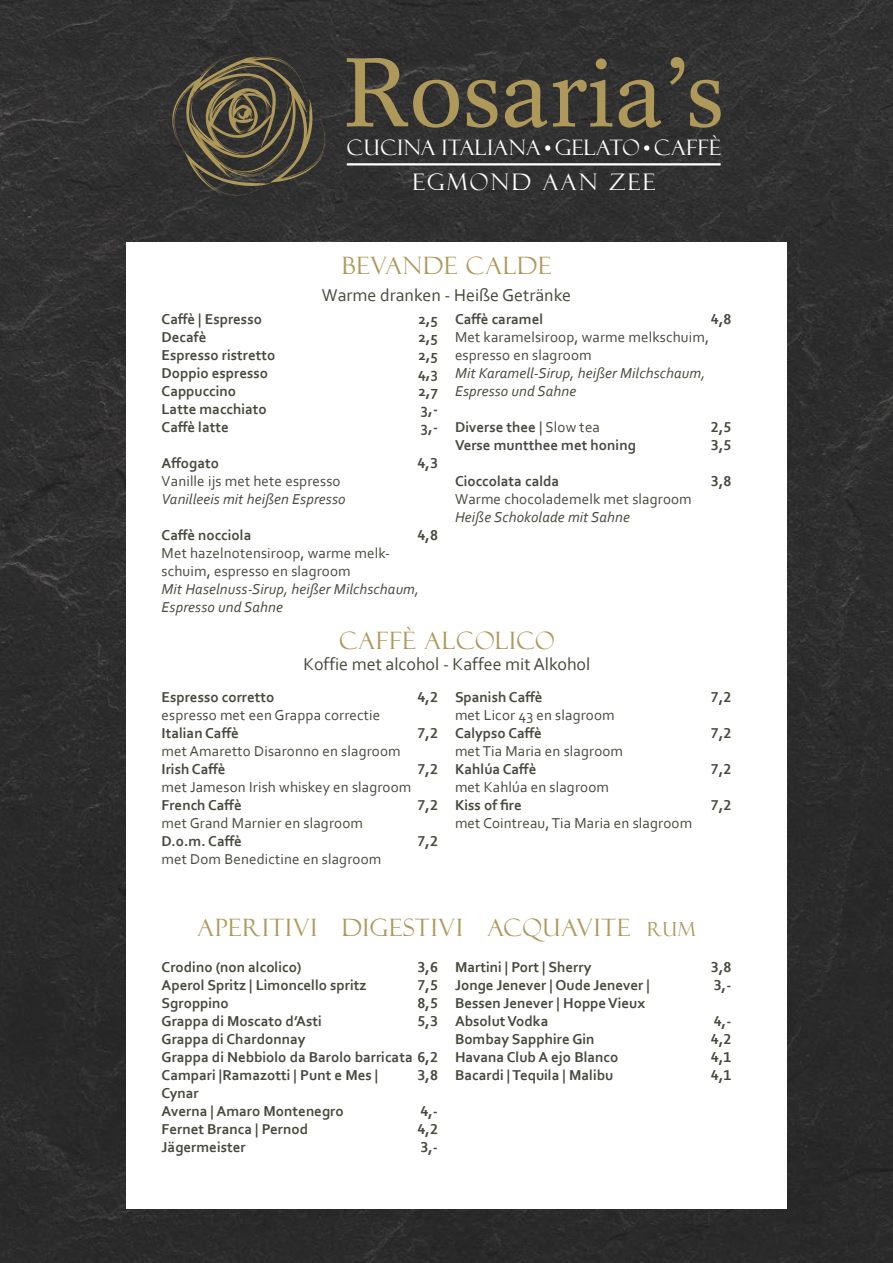
<style>
.page{position:relative;width:893px;height:1263px;background:#333232}
.page>*{position:absolute;margin:0;border:0;box-sizing:border-box;transform-origin:0 0}
.t1{font:24px "Felix Titling";letter-spacing:.04em;color:#ae995b}
.t2{font:22.8px "Felix Titling";letter-spacing:.11em;color:#fff}
.t3{font:21.3px "Felix Titling";letter-spacing:.03em;color:#fff}
.t4{font:18px "Corbel";color:#49483e}
.t5{font:700 15px/18px "Corbel";color:#49483e}
.t6{font:15px/18px "Corbel";letter-spacing:.01em;color:#49483e}
.t7{font:italic 15px/18px "Corbel";letter-spacing:.01em;color:#49483e}
.s1{font-weight:400}
.s2{font-size:19.5px}
</style>
<div class="page">
<svg style="left:172px;top:54px;width:154px;height:142px"></svg>
<hr style="left:347px;top:163px;width:374px;height:2px;background:#fff">
<svg style="left:347px;top:58px;width:112px;height:70px"></svg>
<svg style="left:467px;top:80px;width:30px;height:48px"></svg>
<svg style="left:505px;top:80px;width:42px;height:48px"></svg>
<svg style="left:553px;top:58px;width:59px;height:69px"></svg>
<svg style="left:619px;top:80px;width:42px;height:48px"></svg>
<svg style="left:670px;top:57px;width:14px;height:28px"></svg>
<svg style="left:690px;top:80px;width:31px;height:48px"></svg>
<div style="left:126px;top:242px;width:661px;height:967px;background:#fff"></div>
<h3 class="t3" style="left:347px;top:135px;width:375px">CUCINA ITALIANA • GELATO • CAFFÈ</h3>
<h2 class="t2" style="left:412px;top:169px;width:244px">EGMOND AAN ZEE</h2>
<h1 class="t1" style="left:342px;top:252px;width:211px">BEVANDE CALDE</h1>
<p class="t4" style="left:322px;top:284px;width:251px">Warme dranken - Heiße Getränke</p>
<p class="t5" style="left:162px;top:310px;width:102px">Caffè | Espresso</p>
<p class="t5" style="left:418px;top:310px;width:21px">2,5</p>
<p class="t5" style="left:162px;top:328px;width:46px">Decafè</p>
<p class="t5" style="left:418px;top:328px;width:21px">2,5</p>
<p class="t5" style="left:162px;top:346px;width:115px">Espresso ristretto</p>
<p class="t5" style="left:418px;top:346px;width:21px">2,5</p>
<p class="t5" style="left:162px;top:364px;width:108px">Doppio espresso</p>
<p class="t5" style="left:418px;top:364px;width:21px">4,3</p>
<p class="t5" style="left:162px;top:382px;width:76px">Cappuccino</p>
<p class="t5" style="left:418px;top:382px;width:21px">2,7</p>
<p class="t5" style="left:162px;top:400px;width:107px">Latte macchiato</p>
<p class="t5" style="left:421px;top:400px;width:19px">3,-</p>
<p class="t5" style="left:162px;top:418px;width:69px">Caffè latte</p>
<p class="t5" style="left:421px;top:418px;width:19px">3,-</p>
<p class="t5" style="left:162px;top:454px;width:59px">Affogato</p>
<p class="t5" style="left:417px;top:454px;width:22px">4,3</p>
<p class="t6" style="left:162px;top:472px;width:180px">Vanille ijs met hete espresso</p>
<p class="t7" style="left:162px;top:490px;width:185px">Vanilleeis mit heißen Espresso</p>
<p class="t5" style="left:162px;top:526px;width:91px">Caffè nocciola</p>
<p class="t5" style="left:417px;top:526px;width:22px">4,8</p>
<p class="t6" style="left:162px;top:544px;width:230px">Met hazelnotensiroop, warme melk&shy;schuim, espresso en slagroom</p>
<p class="t7" style="left:162px;top:580px;width:259px">Mit Haselnuss-Sirup, heißer Milchschaum,<br>Espresso und Sahne</p>
<p class="t5" style="left:455px;top:310px;width:90px">Caffè caramel</p>
<p class="t5" style="left:711px;top:310px;width:22px">4,8</p>
<p class="t6" style="left:455px;top:328px;width:256px">Met karamelsiroop, warme melkschuim, espresso en slagroom</p>
<p class="t7" style="left:455px;top:364px;width:252px">Mit Karamell-Sirup, heißer Milchschaum,<br>Espresso und Sahne</p>
<p class="t5" style="left:455px;top:418px;width:146px">Diverse thee <span class="s1">| Slow tea</span></p>
<p class="t5" style="left:711px;top:418px;width:22px">2,5</p>
<p class="t5" style="left:455px;top:436px;width:182px">Verse muntthee met honing</p>
<p class="t5" style="left:711px;top:436px;width:22px">3,5</p>
<p class="t5" style="left:455px;top:472px;width:106px">Cioccolata calda</p>
<p class="t5" style="left:711px;top:472px;width:22px">3,8</p>
<p class="t6" style="left:455px;top:490px;width:238px">Warme chocolademelk met slagroom</p>
<p class="t7" style="left:455px;top:508px;width:176px">Heiße Schokolade mit Sahne</p>
<h1 class="t1" style="left:339px;top:626px;width:217px">CAFFÈ ALCOLICO</h1>
<p class="t4" style="left:303px;top:652px;width:288px">Koffie met alcohol - Kaffee mit Alkohol</p>
<p class="t5" style="left:162px;top:688px;width:114px">Espresso corretto</p>
<p class="t5" style="left:417px;top:688px;width:22px">4,2</p>
<p class="t6" style="left:162px;top:706px;width:220px">espresso met een Grappa correctie</p>
<p class="t5" style="left:162px;top:724px;width:79px">Italian Caffè</p>
<p class="t5" style="left:417px;top:724px;width:22px">7,2</p>
<p class="t6" style="left:162px;top:742px;width:241px">met Amaretto Disaronno en slagroom</p>
<p class="t5" style="left:162px;top:760px;width:65px">Irish Caffè</p>
<p class="t5" style="left:417px;top:760px;width:22px">7,2</p>
<p class="t6" style="left:162px;top:778px;width:251px">met Jameson Irish whiskey en slagroom</p>
<p class="t5" style="left:162px;top:796px;width:82px">French Caffè</p>
<p class="t5" style="left:417px;top:796px;width:22px">7,2</p>
<p class="t6" style="left:162px;top:814px;width:203px">met Grand Marnier en slagroom</p>
<p class="t5" style="left:162px;top:832px;width:82px">D.o.m. Caffè</p>
<p class="t5" style="left:417px;top:832px;width:22px">7,2</p>
<p class="t6" style="left:162px;top:850px;width:221px">met Dom Benedictine en slagroom</p>
<p class="t5" style="left:455px;top:688px;width:89px">Spanish Caffè</p>
<p class="t5" style="left:711px;top:688px;width:22px">7,2</p>
<p class="t6" style="left:455px;top:706px;width:161px">met Licor 43 en slagroom</p>
<p class="t5" style="left:455px;top:724px;width:88px">Calypso Caffè</p>
<p class="t5" style="left:711px;top:724px;width:22px">7,2</p>
<p class="t6" style="left:455px;top:742px;width:170px">met Tia Maria en slagroom</p>
<p class="t5" style="left:455px;top:760px;width:83px">Kahlúa Caffè</p>
<p class="t5" style="left:711px;top:760px;width:22px">7,2</p>
<p class="t6" style="left:455px;top:778px;width:155px">met Kahlúa en slagroom</p>
<p class="t5" style="left:455px;top:796px;width:68px">Kiss of fire</p>
<p class="t5" style="left:711px;top:796px;width:22px">7,2</p>
<p class="t6" style="left:455px;top:814px;width:239px">met Cointreau, Tia Maria en slagroom</p>
<h1 class="t1" style="left:198px;top:914px;width:499px">APERITIVI DIGESTIVI ACQUAVITE <span class="s2">RUM</span></h1>
<p class="t5" style="left:162px;top:958px;width:141px">Crodino (non alcolico)</p>
<p class="t5" style="left:417px;top:958px;width:22px">3,6</p>
<p class="t5" style="left:162px;top:976px;width:206px">Aperol Spritz | Limoncello spritz</p>
<p class="t5" style="left:417px;top:976px;width:22px">7,5</p>
<p class="t5" style="left:162px;top:994px;width:69px">Sgroppino</p>
<p class="t5" style="left:417px;top:994px;width:22px">8,5</p>
<p class="t5" style="left:162px;top:1012px;width:162px">Grappa di Moscato d’Asti</p>
<p class="t5" style="left:417px;top:1012px;width:22px">5,3</p>
<p class="t5" style="left:162px;top:1030px;width:278px">Grappa di Chardonnay<br>Grappa di Nebbiolo da Barolo barricata 6,2<br>Campari |Ramazotti | Punt e Mes |</p>
<p class="t5" style="left:455px;top:958px;width:138px">Martini | Port | Sherry</p>
<p class="t5" style="left:711px;top:958px;width:22px">3,8</p>
<p class="t5" style="left:455px;top:976px;width:197px">Jonge Jenever | Oude Jenever |</p>
<p class="t5" style="left:714px;top:976px;width:19px">3,-</p>
<p class="t5" style="left:455px;top:994px;width:192px">Bessen Jenever | Hoppe Vieux<br>Absolut Vodka</p>
<p class="t5" style="left:714px;top:1012px;width:19px">4,-</p>
<p class="t5" style="left:455px;top:1030px;width:141px">Bombay Sapphire Gin</p>
<p class="t5" style="left:711px;top:1030px;width:22px">4,2</p>
<p class="t5" style="left:455px;top:1048px;width:165px">Havana Club A ejo Blanco</p>
<p class="t5" style="left:711px;top:1048px;width:22px">4,1</p>
<p class="t5" style="left:455px;top:1066px;width:160px">Bacardi | Tequila | Malibu</p>
<p class="t5" style="left:711px;top:1066px;width:22px">4,1</p>
<p class="t5" style="left:417px;top:1066px;width:22px">3,8</p>
<p class="t5" style="left:162px;top:1084px;width:184px">Cynar<br>Averna | Amaro Montenegro</p>
<p class="t5" style="left:420px;top:1102px;width:19px">4,-</p>
<p class="t5" style="left:162px;top:1120px;width:148px">Fernet Branca | Pernod</p>
<p class="t5" style="left:417px;top:1120px;width:22px">4,2</p>
<p class="t5" style="left:162px;top:1138px;width:86px">Jägermeister</p>
<p class="t5" style="left:420px;top:1138px;width:19px">3,-</p>
</div>
